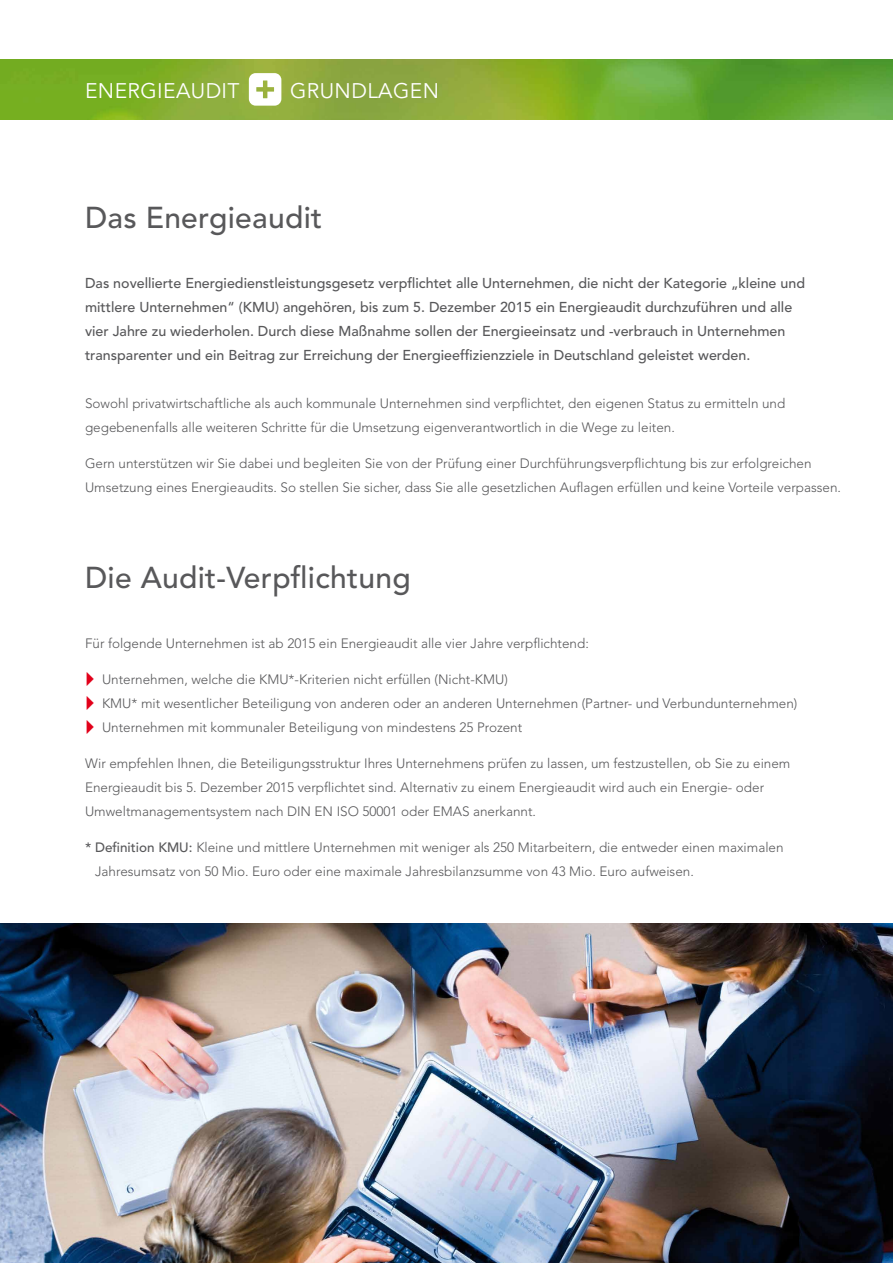
<style>
.page{position:relative;width:893px;height:1263px;background:#fff}
.page>*{position:absolute;margin:0;border:0;box-sizing:border-box;transform-origin:0 0}
.t1{font:500 30px "Avenir";letter-spacing:.01em;color:#58585a}
.t2{font:21px "Avenir";letter-spacing:.02em;color:#fff}
.t3{font:500 14.25px/24px "Avenir";color:#58585a}
.t4{font:300 13.5px/24px "Avenir";color:#58585a}
.s1{font-weight:500}
</style>
<div class="page">
<img style="left:0;top:924px;width:893px;height:339px">
<img style="left:0;top:60px;width:893px;height:60px">
<svg style="left:249px;top:73px;width:32px;height:33px"></svg>
<h2 class="t2" style="left:85px;top:78px;width:156px">ENERGIEAUDIT</h2>
<h2 class="t2" style="left:290px;top:78px;width:150px">GRUNDLAGEN</h2>
<h1 class="t1" style="left:85px;top:200px;width:239px">Das Energieaudit</h1>
<p class="t3" style="left:85px;top:271px;width:721px">Das novellierte Energiedienstleistungsgesetz verpflichtet alle Unternehmen, die nicht der Kategorie „kleine und mittlere Unternehmen“ (KMU) angehören, bis zum 5. Dezember 2015 ein Energieaudit durchzuführen und alle vier Jahre zu wiederholen. Durch diese Maßnahme sollen der Energieeinsatz und -verbrauch in Unternehmen transparenter und ein Beitrag zur Erreichung der Energieeffizienzziele in Deutschland geleistet werden.</p>
<p class="t4" style="left:85px;top:391px;width:702px">Sowohl privatwirtschaftliche als auch kommunale Unternehmen sind verpflichtet, den eigenen Status zu ermitteln und gegebenenfalls alle weiteren Schritte für die Umsetzung eigenverantwortlich in die Wege zu leiten.</p>
<p class="t4" style="left:85px;top:451px;width:758px">Gern unterstützen wir Sie dabei und begleiten Sie von der Prüfung einer Durchführungsverpflichtung bis zur erfolgreichen<br>Umsetzung eines Energieaudits. So stellen Sie sicher, dass Sie alle gesetzlichen Auflagen erfüllen und keine Vorteile verpassen.</p>
<h1 class="t1" style="left:85px;top:560px;width:327px">Die Audit-Verpflichtung</h1>
<p class="t4" style="left:85px;top:631px;width:505px">Für folgende Unternehmen ist ab 2015 ein Energieaudit alle vier Jahre verpflichtend:</p>
<p class="t4" style="left:102px;top:667px;width:697px">Unternehmen, welche die KMU*-Kriterien nicht erfüllen (Nicht-KMU)<br>KMU* mit wesentlicher Beteiligung von anderen oder an anderen Unternehmen (Partner- und Verbundunternehmen)<br>Unternehmen mit kommunaler Beteiligung von mindestens 25 Prozent</p>
<p class="t4" style="left:85px;top:751px;width:707px">Wir empfehlen Ihnen, die Beteiligungsstruktur Ihres Unternehmens prüfen zu lassen, um festzustellen, ob Sie zu einem<br>Energieaudit bis 5. Dezember 2015 verpflichtet sind. Alternativ zu einem Energieaudit wird auch ein Energie- oder<br>Umweltmanagementsystem nach DIN EN ISO 50001 oder EMAS anerkannt.</p>
<p class="t4" style="left:95px;top:835px;width:690px;text-indent:-10px"><span class="s1">* Definition KMU:</span> Kleine und mittlere Unternehmen mit weniger als 250 Mitarbeitern, die entweder einen maximalen<br>Jahresumsatz von 50 Mio. Euro oder eine maximale Jahresbilanzsumme von 43 Mio. Euro aufweisen.</p>
</div>
